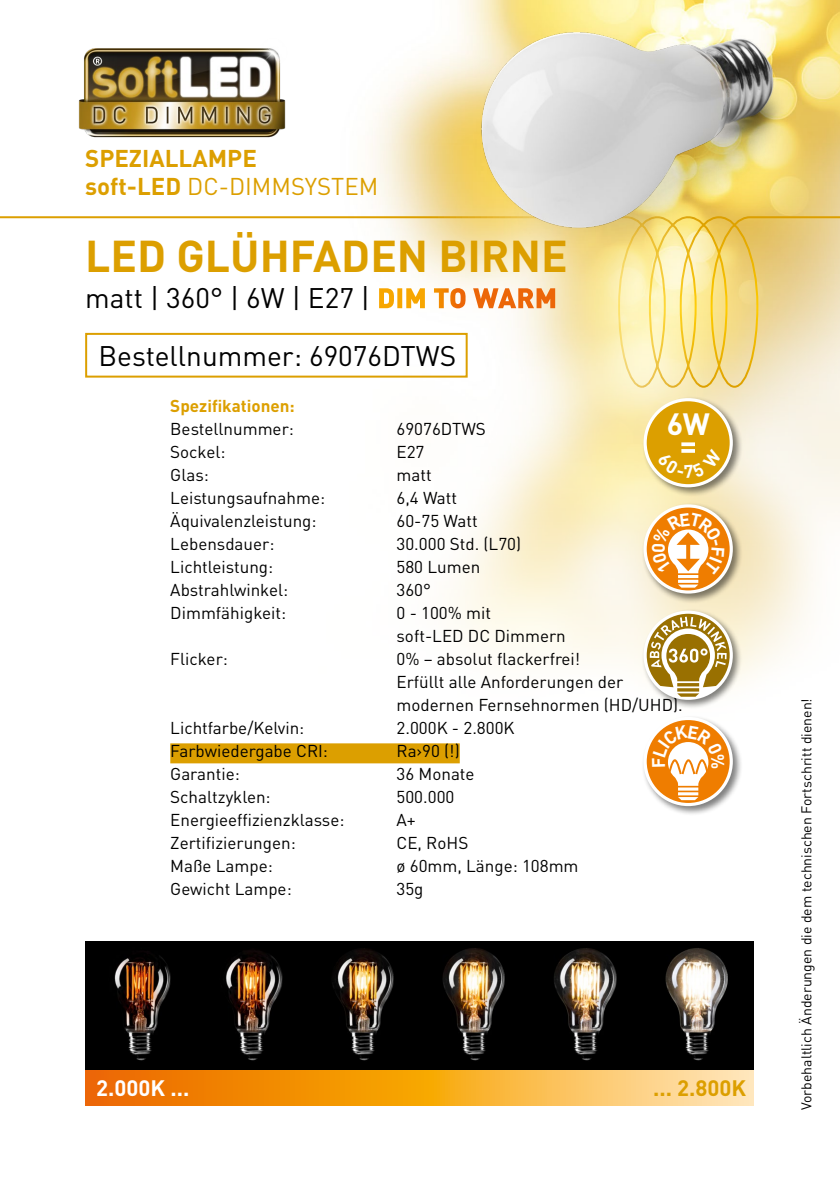
<style>
.page{position:relative;width:840px;height:1191px;background:#fff}
.page>*{position:absolute;margin:0;border:0;box-sizing:border-box;transform-origin:0 0}
.t1{font:700 44px "DIN";color:#dc9f00}
.t2{font:700 30.4px "DIN";color:#fff}
.t3{font:28px "DIN";color:#000}
.t4{font:700 24px/28px "DIN";color:#dc9f00}
.t5{font:700 22.2px "DIN";color:#fff}
.t6{font:700 22.2px "DIN";color:#dc9f00}
.t7{font:17px/23px "DIN";color:#000}
.t8{font:700 17px "DIN";color:#dc9f00}
.t9{font:14px "DIN";color:#000}
.s1{font-weight:400}
.s2{font-weight:900;color:#fff}
</style>
<div class="page">
<img style="left:370px;top:0;width:469px;height:680px">
<div style="left:170px;top:743px;width:289px;height:20px;background:#dc9f00"></div>
<div style="left:641px;top:502px;width:101px;height:102px;background:#000;opacity:.5"></div>
<svg style="left:643px;top:504px;width:89px;height:89px"></svg>
<svg style="left:646px;top:507px;width:83px;height:83px"></svg>
<div style="left:641px;top:608px;width:101px;height:102px;background:#000;opacity:.5"></div>
<svg style="left:643px;top:610px;width:89px;height:90px"></svg>
<svg style="left:646px;top:614px;width:83px;height:82px"></svg>
<svg style="left:0;top:215px;width:839px;height:174px"></svg>
<img style="left:78px;top:48px;width:208px;height:90px">
<img style="left:85px;top:941px;width:668px;height:129px">
<svg style="left:85px;top:1070px;width:668px;height:36px;background:#f6a734"></svg>
<div style="left:641px;top:714px;width:101px;height:102px;background:#000;opacity:.5"></div>
<svg style="left:643px;top:717px;width:89px;height:89px"></svg>
<svg style="left:646px;top:720px;width:83px;height:83px"></svg>
<div style="left:641px;top:396px;width:101px;height:101px;background:#000;opacity:.5"></div>
<svg style="left:643px;top:398px;width:89px;height:89px"></svg>
<div style="left:646px;top:401px;width:83px;height:83px;background:#dc9f00;border-radius:50%"></div>
<svg style="left:681px;top:442px;width:13px;height:4px"></svg>
<img style="left:457px;top:0;width:345px;height:283px">
<svg style="left:651px;top:512px;width:73px;height:75px"></svg>
<svg style="left:651px;top:725px;width:73px;height:75px"></svg>
<svg style="left:656px;top:449px;width:65px;height:29px"></svg>
<h3 class="t4" style="left:85px;top:143px;width:295px">SPEZIALLAMPE<br>soft-LED <span class="s1">DC-DIMMSYSTEM</span></h3>
<h1 class="t1" style="left:85px;top:227px;width:484px">LED GLÜHFADEN BIRNE</h1>
<h3 class="t3" style="left:85px;top:281px;width:473px">matt | 360° | 6W | E27 | <span class="s2">DIM TO WARM</span></h3>
<h3 class="t3" style="left:98px;top:338px;width:359px">Bestellnummer: 69076DTWS</h3>
<p class="t8" style="left:170px;top:395px;width:126px">Spezifikationen:</p>
<p class="t7" style="left:170px;top:417px;width:125px">Bestellnummer:</p>
<p class="t7" style="left:396px;top:417px;width:91px">69076DTWS</p>
<p class="t7" style="left:170px;top:440px;width:57px">Sockel:</p>
<p class="t7" style="left:396px;top:440px;width:29px">E27</p>
<p class="t7" style="left:170px;top:463px;width:40px">Glas:</p>
<p class="t7" style="left:396px;top:463px;width:37px">matt</p>
<p class="t7" style="left:170px;top:486px;width:156px">Leistungsaufnahme:</p>
<p class="t7" style="left:396px;top:486px;width:62px">6,4 Watt</p>
<p class="t7" style="left:170px;top:509px;width:148px">Äquivalenzleistung:</p>
<p class="t7" style="left:396px;top:509px;width:83px">60-75 Watt</p>
<p class="t7" style="left:170px;top:532px;width:105px">Lebensdauer:</p>
<p class="t7" style="left:396px;top:532px;width:126px">30.000 Std. (L70)</p>
<p class="t7" style="left:170px;top:555px;width:104px">Lichtleistung:</p>
<p class="t7" style="left:396px;top:555px;width:85px">580 Lumen</p>
<p class="t7" style="left:170px;top:578px;width:119px">Abstrahlwinkel:</p>
<p class="t7" style="left:396px;top:578px;width:36px">360°</p>
<p class="t7" style="left:170px;top:601px;width:117px">Dimmfähigkeit:</p>
<p class="t7" style="left:396px;top:601px;width:171px">0 - 100% mit<br>soft-LED DC Dimmern</p>
<p class="t7" style="left:170px;top:647px;width:59px">Flicker:</p>
<p class="t7" style="left:396px;top:647px;width:288px">0% – absolut flackerfrei!<br>Erfüllt alle Anforderungen der modernen Fernsehnormen (HD/UHD).</p>
<p class="t7" style="left:170px;top:716px;width:135px">Lichtfarbe/Kelvin:</p>
<p class="t7" style="left:396px;top:716px;width:119px">2.000K - 2.800K</p>
<p class="t7" style="left:170px;top:739px;width:159px">Farbwiedergabe CRI:</p>
<p class="t7" style="left:396px;top:739px;width:65px">Ra›90 (!)</p>
<p class="t7" style="left:170px;top:762px;width:71px">Garantie:</p>
<p class="t7" style="left:396px;top:762px;width:79px">36 Monate</p>
<p class="t7" style="left:170px;top:785px;width:102px">Schaltzyklen:</p>
<p class="t7" style="left:396px;top:785px;width:59px">500.000</p>
<p class="t7" style="left:170px;top:808px;width:176px">Energieeffizienzklasse:</p>
<p class="t7" style="left:396px;top:808px;width:21px">A+</p>
<p class="t7" style="left:170px;top:831px;width:127px">Zertifizierungen:</p>
<p class="t7" style="left:396px;top:831px;width:73px">CE, RoHS</p>
<p class="t7" style="left:170px;top:854px;width:104px">Maße Lampe:</p>
<p class="t7" style="left:396px;top:854px;width:183px">ø 60mm, Länge: 108mm</p>
<p class="t7" style="left:170px;top:877px;width:123px">Gewicht Lampe:</p>
<p class="t7" style="left:396px;top:877px;width:28px">35g</p>
<h2 class="t2" style="left:666px;top:404px;width:44px">6W</h2>
<h3 class="t5" style="left:96px;top:1073px;width:95px">2.000K ...</h3>
<h3 class="t6" style="left:652px;top:1073px;width:95px">... 2.800K</h3>
<p class="t9" style="left:797px;top:1110px;width:413px;rotate:-90deg">Vorbehaltlich Änderungen die dem technischen Fortschritt dienen!</p>
</div>
